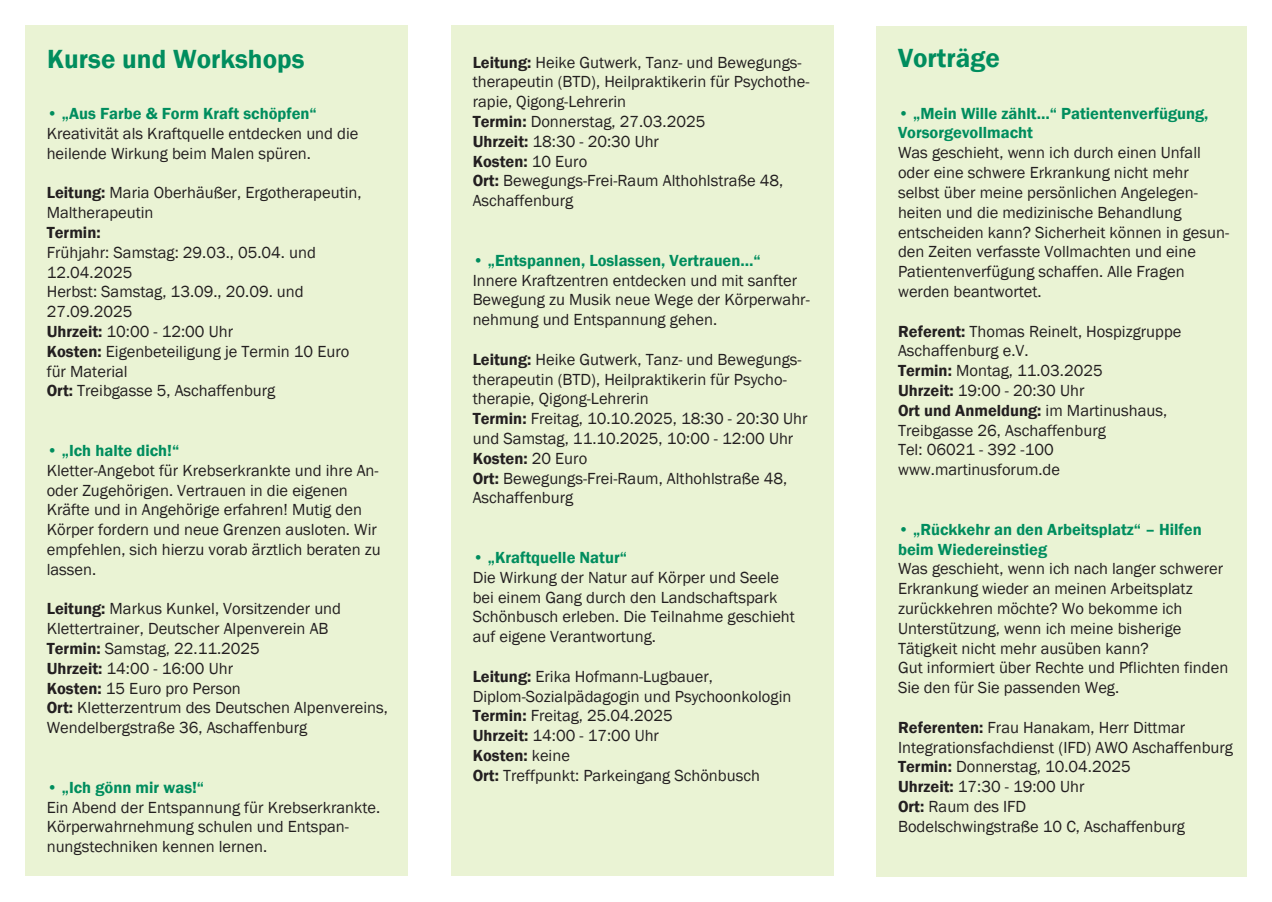
<style>
.page{position:relative;width:1272px;height:902px;background:#fff}
.page>*{position:absolute;margin:0;border:0;box-sizing:border-box;transform-origin:0 0}
.t1{font:600 27px "Franklin Gothic";color:#008d5e}
.t2{font:16.5px/19.8px "Franklin Gothic";color:#231f20}
.t3{font:600 16.5px/19.8px "Franklin Gothic";color:#008d5e}
.t4{font:600 16.5px "Franklin Gothic";color:#231f20}
.s1{font-weight:600}
</style>
<div class="page">
<div style="left:876px;top:26px;width:370px;height:850px;background:#eaf3d4"></div>
<div style="left:26px;top:26px;width:382px;height:850px;background:#eaf3d4"></div>
<div style="left:451px;top:26px;width:382px;height:850px;background:#eaf3d4"></div>
<h1 class="t1" style="left:47px;top:42px;width:259px">Kurse und Workshops</h1>
<h1 class="t1" style="left:898px;top:42px;width:103px">Vorträge</h1>
<p class="t3" style="left:898px;top:103px;width:312px">• „Mein Wille zählt…“ Patientenverfügung,<br>Vorsorgevollmacht</p>
<p class="t2" style="left:898px;top:143px;width:332px">Was geschieht, wenn ich durch einen Unfall oder eine schwere Erkrankung nicht mehr selbst über meine persönlichen Angelegen&shy;heiten und die medizinische Behandlung entscheiden kann? Sicherheit können in gesun&shy;den Zeiten verfasste Vollmachten und eine Patientenverfügung schaffen. Alle Fragen werden beantwortet.</p>
<p class="t2" style="left:898px;top:321px;width:285px"><span class="s1">Referent:</span> Thomas Reinelt, Hospizgruppe<br>Aschaffenburg e.V.<br><span class="s1">Termin:</span> Montag, 11.03.2025<br><span class="s1">Uhrzeit:</span> 19:00 - 20:30 Uhr<br><span class="s1">Ort und Anmeldung:</span> im Martinushaus,<br>Treibgasse 26, Aschaffenburg<br>Tel: 06021 - 392 -100 www.martinusforum.de</p>
<p class="t2" style="left:472px;top:53px;width:338px"><span class="s1">Leitung:</span> Heike Gutwerk, Tanz- und Bewegungs&shy;therapeutin (BTD), Heilpraktikerin für Psychothe&shy;rapie, Qigong-Lehrerin<br><span class="s1">Termin:</span> Donnerstag, 27.03.2025<br><span class="s1">Uhrzeit:</span> 18:30 - 20:30 Uhr<br><span class="s1">Kosten:</span> 10 Euro<br><span class="s1">Ort:</span> Bewegungs-Frei-Raum Althohlstraße 48,<br>Aschaffenburg</p>
<p class="t3" style="left:47px;top:104px;width:272px">• „Aus Farbe &amp; Form Kraft schöpfen“</p>
<p class="t2" style="left:47px;top:124px;width:313px">Kreativität als Kraftquelle entdecken und die heilende Wirkung beim Malen spüren.</p>
<p class="t2" style="left:47px;top:183px;width:316px"><span class="s1">Leitung:</span> Maria Oberhäußer, Ergotherapeutin,<br>Maltherapeutin</p>
<p class="t4" style="left:47px;top:222px;width:55px">Termin:</p>
<p class="t2" style="left:47px;top:243px;width:304px">Frühjahr: Samstag: 29.03., 05.04. und<br>12.04.2025<br>Herbst: Samstag, 13.09., 20.09. und<br>27.09.2025<br><span class="s1">Uhrzeit:</span> 10:00 - 12:00 Uhr<br><span class="s1">Kosten:</span> Eigenbeteiligung je Termin 10 Euro für Material<br><span class="s1">Ort:</span> Treibgasse 5, Aschaffenburg</p>
<p class="t3" style="left:472px;top:250px;width:290px">• „Entspannen, Loslassen, Vertrauen…“</p>
<p class="t2" style="left:472px;top:270px;width:338px">Innere Kraftzentren entdecken und mit sanfter<br>Bewegung zu Musik neue Wege der Körperwahr&shy;nehmung und Entspannung gehen.</p>
<p class="t2" style="left:472px;top:350px;width:336px"><span class="s1">Leitung:</span> Heike Gutwerk, Tanz- und Bewegungs&shy;therapeutin (BTD), Heilpraktikerin für Psycho&shy;therapie, Qigong-Lehrerin<br><span class="s1">Termin:</span> Freitag, 10.10.2025, 18:30 - 20:30 Uhr und Samstag, 11.10.2025, 10:00 - 12:00 Uhr <span class="s1">Kosten:</span> 20 Euro<br><span class="s1">Ort:</span> Bewegungs-Frei-Raum, Althohlstraße 48, Aschaffenburg</p>
<p class="t3" style="left:47px;top:440px;width:134px">• „Ich halte dich!“</p>
<p class="t2" style="left:47px;top:460px;width:335px">Kletter-Angebot für Krebserkrankte und ihre An&shy;oder Zugehörigen. Vertrauen in die eigenen Kräfte und in Angehörige erfahren! Mutig den Körper fordern und neue Grenzen ausloten. Wir empfehlen, sich hierzu vorab ärztlich beraten zu lassen.</p>
<p class="t2" style="left:47px;top:599px;width:342px"><span class="s1">Leitung:</span> Markus Kunkel, Vorsitzender und Klettertrainer, Deutscher Alpenverein AB<br><span class="s1">Termin:</span> Samstag, 22.11.2025<br><span class="s1">Uhrzeit:</span> 14:00 - 16:00 Uhr<br><span class="s1">Kosten:</span> 15 Euro pro Person<br><span class="s1">Ort:</span> Kletterzentrum des Deutschen Alpenvereins, Wendelbergstraße 36, Aschaffenburg</p>
<p class="t3" style="left:898px;top:519px;width:305px">• „Rückkehr an den Arbeitsplatz“ – Hilfen beim Wiedereinstieg</p>
<p class="t2" style="left:898px;top:559px;width:332px">Was geschieht, wenn ich nach langer schwerer Erkrankung wieder an meinen Arbeitsplatz zurückkehren möchte? Wo bekomme ich Unterstützung, wenn ich meine bisherige Tätigkeit nicht mehr ausüben kann?<br>Gut informiert über Rechte und Pflichten finden Sie den für Sie passenden Weg.</p>
<p class="t2" style="left:898px;top:717px;width:336px"><span class="s1">Referenten:</span> Frau Hanakam, Herr Dittmar Integrationsfachdienst (IFD) AWO Aschaffenburg <span class="s1">Termin:</span> Donnerstag, 10.04.2025<br><span class="s1">Uhrzeit:</span> 17:30 - 19:00 Uhr<br><span class="s1">Ort:</span> Raum des IFD<br>Bodelschwingstraße 10 C, Aschaffenburg</p>
<p class="t3" style="left:472px;top:547px;width:156px">• „Kraftquelle Natur“</p>
<p class="t2" style="left:472px;top:567px;width:324px">Die Wirkung der Natur auf Körper und Seele bei einem Gang durch den Landschaftspark Schönbusch erleben. Die Teilnahme geschieht auf eigene Verantwortung.</p>
<p class="t2" style="left:472px;top:666px;width:320px"><span class="s1">Leitung:</span> Erika Hofmann-Lugbauer,<br>Diplom-Sozialpädagogin und Psychoonkologin<br><span class="s1">Termin:</span> Freitag, 25.04.2025<br><span class="s1">Uhrzeit:</span> 14:00 - 17:00 Uhr<br><span class="s1">Kosten:</span> keine<br><span class="s1">Ort:</span> Treffpunkt: Parkeingang Schönbusch</p>
<p class="t3" style="left:47px;top:777px;width:159px">• „Ich gönn mir was!“</p>
<p class="t2" style="left:47px;top:797px;width:335px">Ein Abend der Entspannung für Krebserkrankte.<br>Körperwahrnehmung schulen und Entspan&shy;nungstechniken kennen lernen.</p>
</div>
